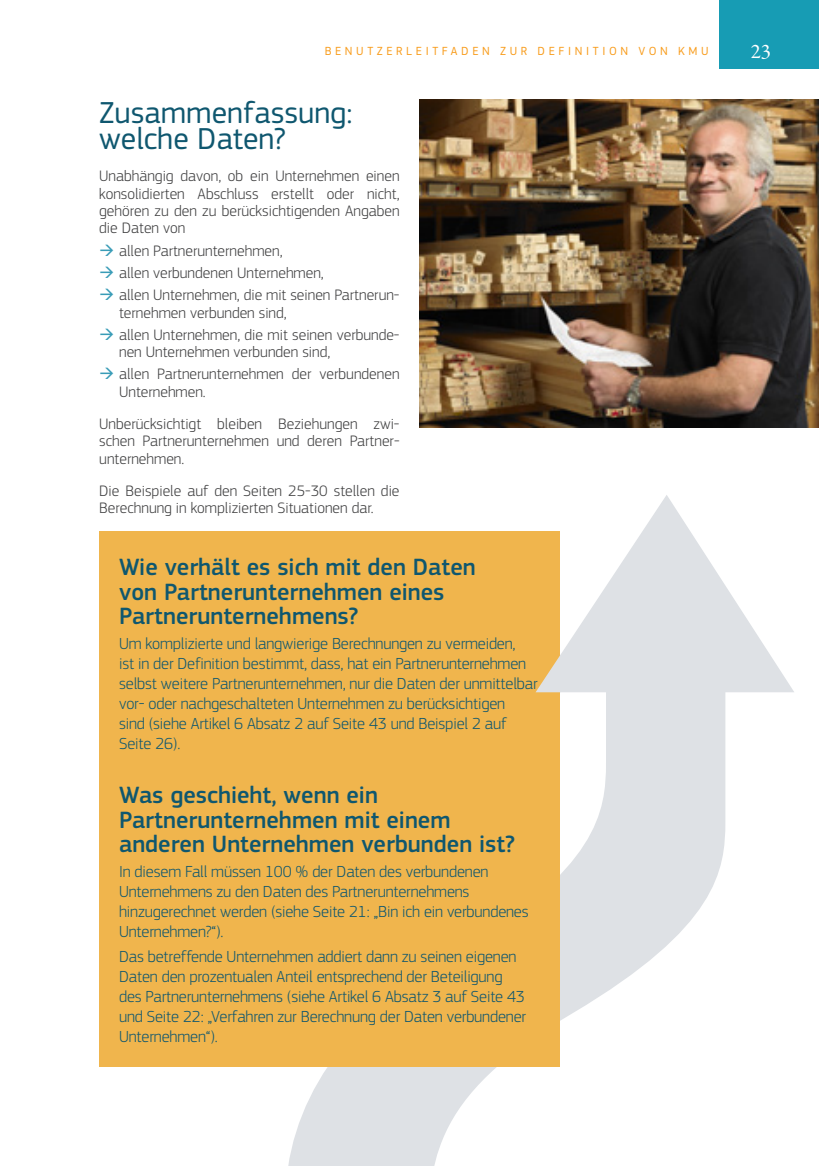
<style>
.page{position:relative;width:819px;height:1166px;background:#fff}
.page>*{position:absolute;margin:0;border:0;box-sizing:border-box;transform-origin:0 0}
.title_2{font:31.5px/26.2px "EC Square Sans Pro";color:#0f576f}
.box_title_bis{font:500 24.5px/24.5px "EC Square Sans Pro";color:#0f576f}
.box_title{font:500 24.5px/24.5px "EC Square Sans Pro";color:#0f576f}
.t1{font:21px "Garamond Premr Pro";color:#fff}
.box_body{font:300 16.62px/19.9px "EC Square Sans Pro";letter-spacing:-.01em;color:#0f576f}
.body{font:300 15.75px/17.3px "EC Square Sans Pro";color:#3e3e3f}
.t2{font:12.25px "EC Square Sans Pro";letter-spacing:.295em;color:#f89c1c}
.s1{color:#399cb7}
</style>
<div class="page">
<div style="left:719px;top:0;width:100px;height:68px;background:#179cb4"></div>
<svg style="left:288px;top:495px;width:506px;height:671px"></svg>
<img style="left:419px;top:99px;width:400px;height:328px">
<div style="left:99px;top:531px;width:460px;height:536px;background:#f0b54d"></div>
<svg style="left:536px;top:654px;width:24px;height:38px"></svg>
<p class="t2" style="left:325px;top:44px;width:21px">B ENUTZE</p>
<p class="t2" style="left:396px;top:44px;width:21px">R LEITFADEN</p>
<p class="t2" style="left:500px;top:44px;width:58px">ZU R DEFINITI</p>
<p class="t2" style="left:609px;top:44px;width:101px">ON VON KMU</p>
<p class="t1" style="left:750px;top:39px;width:22px">23</p>
<p class="title_2" style="left:99px;top:100px;width:255px">ZUSAMMENFASSUNG:<br>WELCHE DATEN?</p>
<p class="body" style="left:99px;top:167px;width:302px;text-align:justify">Unabhängig davon, ob ein Unternehmen einen konsolidierten Abschluss erstellt oder nicht, gehören zu den zu berücksichtigenden Angaben die Daten von</p>
<p class="body" style="left:99px;top:242px;width:185px"><span class="s1">→</span> allen Partnerunternehmen,</p>
<p class="body" style="left:99px;top:264px;width:226px"><span class="s1">→</span> allen verbundenen Unternehmen,</p>
<p class="body" style="left:119px;top:286px;width:282px;text-indent:-20px"><span class="s1">→</span> allen Unternehmen, die mit seinen Partnerun&shy;ternehmen verbunden sind,</p>
<p class="body" style="left:119px;top:326px;width:282px;text-indent:-20px"><span class="s1">→</span> allen Unternehmen, die mit seinen verbunde&shy;nen Unternehmen verbunden sind,</p>
<p class="body" style="left:119px;top:365px;width:282px;text-indent:-20px"><span class="s1">→</span> allen Partnerunternehmen der verbundenen<br>Unternehmen.</p>
<p class="body" style="left:99px;top:415px;width:302px;text-align:justify">Unberücksichtigt bleiben Beziehungen zwi&shy;schen Partnerunternehmen und deren Partner&shy;unternehmen.</p>
<p class="body" style="left:99px;top:482px;width:302px">Die Beispiele auf den Seiten 25-30 stellen die<br>Berechnung in komplizierten Situationen dar.</p>
<p class="box_title" style="left:119px;top:555px;width:358px">Wie verhält es sich mit den Daten von Partnerunternehmen eines<br>Partnerunternehmens?</p>
<p class="box_body" style="left:119px;top:633px;width:420px">Um komplizierte und langwierige Berechnungen zu vermeiden,<br>ist in der Definition bestimmt, dass, hat ein Partnerunternehmen selbst weitere Partnerunternehmen, nur die Daten der unmittelbar vor- oder nachgeschalteten Unternehmen zu berücksichtigen<br>sind (siehe Artikel 6 Absatz 2 auf Seite 43 und Beispiel 2 auf Seite 26).</p>
<p class="box_title_bis" style="left:119px;top:783px;width:397px">Was geschieht, wenn ein<br>Partnerunternehmen mit einem anderen Unternehmen verbunden ist?</p>
<p class="box_body" style="left:119px;top:861px;width:411px">In diesem Fall müssen 100 % der Daten des verbundenen Unternehmens zu den Daten des Partnerunternehmens hinzugerechnet werden (siehe Seite 21: „Bin ich ein verbundenes Unternehmen?“).</p>
<p class="box_body" style="left:119px;top:946px;width:408px">Das betreffende Unternehmen addiert dann zu seinen eigenen Daten den prozentualen Anteil entsprechend der Beteiligung des Partnerunternehmens (siehe Artikel 6 Absatz 3 auf Seite 43 und Seite 22: „Verfahren zur Berechnung der Daten verbundener Unternehmen“).</p>
</div>
